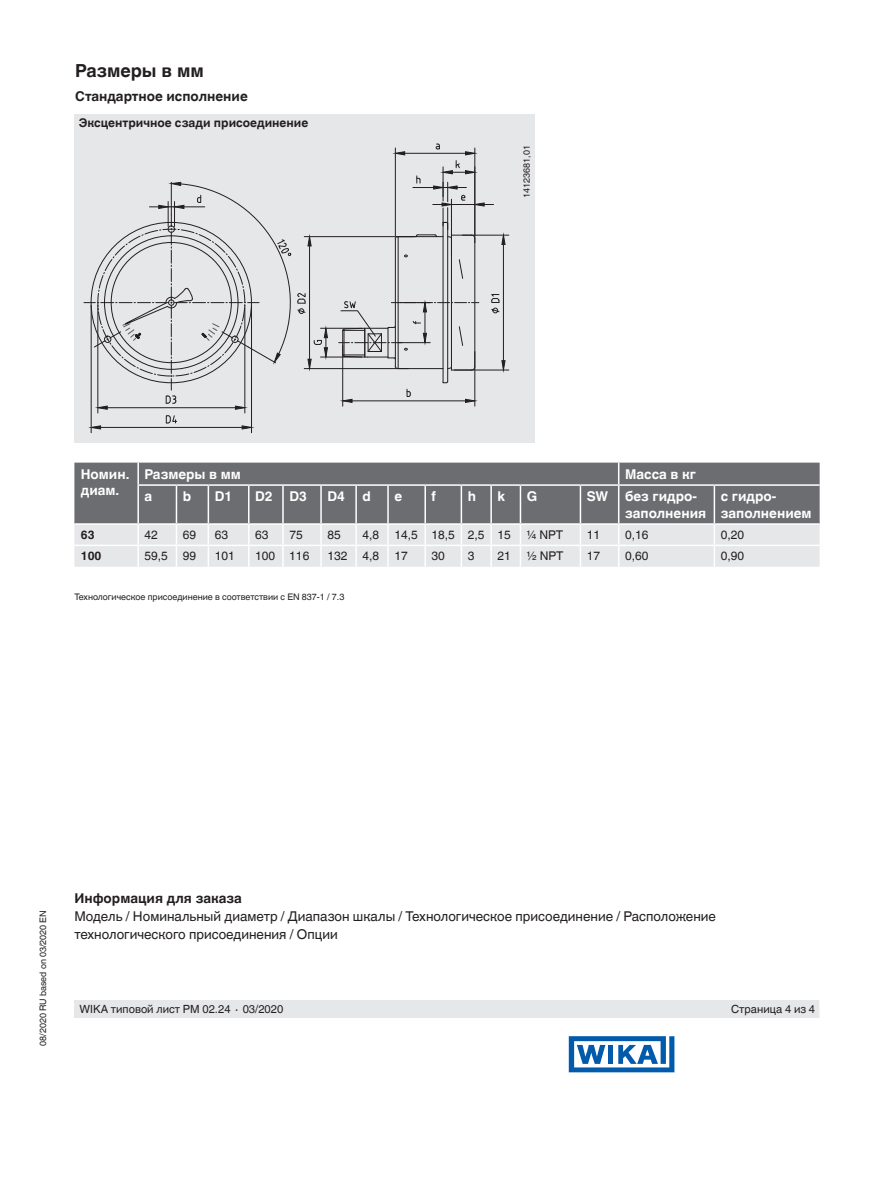
<style>
.page{position:relative;width:893px;height:1188px;background:#fff}
.page>*{position:absolute;margin:0;border:0;box-sizing:border-box;transform-origin:0 0}
.t1{font:700 18px "Helvetica World";color:#231f20}
.t2{font:13.5px/18px "Helvetica World";color:#231f20}
.t3{font:700 13.5px/16.5px "Helvetica World";color:#fff}
.t4{font:700 13.5px "Helvetica World";color:#231f20}
.t5{font:12px "Helvetica World";color:#231f20}
.t6{font:700 12px "Helvetica World";color:#231f20}
.t7{font:11.25px "Helvetica World";color:#231f20}
.t8{font:9px "Helvetica World";color:#231f20}
</style>
<div class="page">
<div style="left:74px;top:1000px;width:745px;height:18px;background:#e6e7e9"></div>
<svg style="left:569px;top:1036px;width:105px;height:36px"></svg>
<div style="left:74px;top:114px;width:460px;height:328px;background:#e6e7e9"></div>
<hr style="left:451px;top:235px;width:1px;height:135px;background:#231f20">
<hr style="left:474px;top:238px;width:1px;height:129px;background:#231f20">
<svg style="left:458px;top:259px;width:6px;height:20px"></svg>
<hr style="left:462px;top:235px;width:47px;height:1px;background:#231f20">
<hr style="left:454px;top:370px;width:55px;height:1px;background:#231f20">
<hr style="left:503px;top:244px;width:1px;height:117px;background:#231f20">
<svg style="left:501px;top:234px;width:5px;height:11px"></svg>
<svg style="left:501px;top:360px;width:5px;height:11px"></svg>
<svg style="left:491px;top:294px;width:9px;height:19px"></svg>
<hr style="left:342px;top:345px;width:1px;height:61px;background:#231f20">
<hr style="left:475px;top:351px;width:1px;height:55px;background:#231f20">
<hr style="left:352px;top:401px;width:113px;height:1px;background:#231f20">
<svg style="left:342px;top:399px;width:11px;height:4px"></svg>
<svg style="left:465px;top:399px;width:11px;height:4px"></svg>
<svg style="left:407px;top:389px;width:4px;height:8px"></svg>
<hr style="left:304px;top:236px;width:110px;height:1px;background:#231f20">
<hr style="left:304px;top:368px;width:104px;height:1px;background:#231f20">
<hr style="left:321px;top:328px;width:41px;height:1px;background:#231f20">
<hr style="left:321px;top:357px;width:41px;height:1px;background:#231f20">
<hr style="left:398px;top:368px;width:45px;height:1px;background:#231f20">
<hr style="left:395px;top:239px;width:1px;height:127px;background:#231f20">
<hr style="left:398px;top:237px;width:1px;height:132px;background:#231f20">
<hr style="left:443px;top:223px;width:1px;height:159px;background:#231f20">
<hr style="left:447px;top:224px;width:1px;height:157px;background:#231f20">
<svg style="left:404px;top:254px;width:4px;height:4px"></svg>
<svg style="left:447px;top:366px;width:29px;height:5px"></svg>
<svg style="left:339px;top:301px;width:140px;height:59px"></svg>
<hr style="left:98px;top:305px;width:1px;height:108px;background:#231f20">
<hr style="left:245px;top:305px;width:1px;height:108px;background:#231f20">
<hr style="left:107px;top:407px;width:128px;height:1px;background:#231f20">
<svg style="left:97px;top:405px;width:11px;height:5px"></svg>
<svg style="left:235px;top:405px;width:11px;height:5px"></svg>
<svg style="left:166px;top:396px;width:11px;height:8px"></svg>
<hr style="left:91px;top:305px;width:1px;height:128px;background:#231f20">
<hr style="left:251px;top:305px;width:1px;height:128px;background:#231f20">
<hr style="left:101px;top:427px;width:141px;height:1px;background:#231f20">
<svg style="left:90px;top:425px;width:11px;height:5px"></svg>
<svg style="left:241px;top:425px;width:10px;height:5px"></svg>
<svg style="left:166px;top:415px;width:11px;height:9px"></svg>
<svg style="left:84px;top:182px;width:244px;height:208px"></svg>
<hr style="left:475px;top:167px;width:1px;height:76px;background:#231f20">
<svg style="left:394px;top:144px;width:100px;height:95px"></svg>
<hr style="left:443px;top:167px;width:1px;height:34px;background:#231f20">
<div style="left:74px;top:463px;width:746px;height:60px;background:#6c6d70"></div>
<hr style="left:137px;top:463px;width:2px;height:21px;background:#fff">
<svg style="left:618px;top:463px;width:1px;height:21px"></svg>
<hr style="left:137px;top:484px;width:39px;height:2px;background:#fff">
<hr style="left:137px;top:486px;width:2px;height:37px;background:#fff">
<hr style="left:176px;top:484px;width:32px;height:2px;background:#fff">
<hr style="left:176px;top:486px;width:1px;height:37px;background:#fff">
<hr style="left:208px;top:484px;width:41px;height:2px;background:#fff">
<hr style="left:208px;top:486px;width:1px;height:37px;background:#fff">
<hr style="left:249px;top:484px;width:34px;height:2px;background:#fff">
<hr style="left:248px;top:486px;width:1px;height:37px;background:#fff">
<hr style="left:283px;top:484px;width:38px;height:2px;background:#fff">
<hr style="left:282px;top:486px;width:2px;height:37px;background:#fff">
<hr style="left:321px;top:484px;width:35px;height:2px;background:#fff">
<hr style="left:320px;top:486px;width:2px;height:37px;background:#fff">
<hr style="left:356px;top:484px;width:32px;height:2px;background:#fff">
<hr style="left:355px;top:486px;width:2px;height:37px;background:#fff">
<hr style="left:388px;top:484px;width:37px;height:2px;background:#fff">
<hr style="left:387px;top:486px;width:2px;height:37px;background:#fff">
<hr style="left:425px;top:484px;width:36px;height:2px;background:#fff">
<hr style="left:424px;top:486px;width:2px;height:37px;background:#fff">
<hr style="left:461px;top:484px;width:30px;height:2px;background:#fff">
<hr style="left:461px;top:486px;width:1px;height:37px;background:#fff">
<hr style="left:491px;top:484px;width:29px;height:2px;background:#fff">
<hr style="left:490px;top:486px;width:2px;height:37px;background:#fff">
<hr style="left:520px;top:484px;width:60px;height:2px;background:#fff">
<hr style="left:520px;top:486px;width:1px;height:37px;background:#fff">
<hr style="left:580px;top:484px;width:39px;height:2px;background:#fff">
<hr style="left:580px;top:486px;width:1px;height:37px;background:#fff">
<hr style="left:619px;top:484px;width:95px;height:2px;background:#fff">
<hr style="left:618px;top:486px;width:1px;height:37px;background:#fff">
<hr style="left:714px;top:484px;width:106px;height:2px;background:#fff">
<hr style="left:714px;top:486px;width:1px;height:37px;background:#fff">
<div style="left:74px;top:525px;width:746px;height:42px;background:#e6e7e9"></div>
<h1 class="t1" style="left:75px;top:60px;width:130px">Размеры в мм</h1>
<p class="t4" style="left:75px;top:88px;width:174px">Стандартное исполнение</p>
<p class="t6" style="left:79px;top:116px;width:231px">Эксцентричное сзади присоединение</p>
<p class="t8" style="left:521px;top:198px;width:54px;rotate:-90deg">14123681,01</p>
<p class="t3" style="left:81px;top:466px;width:50px">Номин. диам.</p>
<p class="t3" style="left:145px;top:466px;width:98px">Размеры в мм</p>
<p class="t3" style="left:625px;top:466px;width:72px">Масса в кг</p>
<p class="t3" style="left:145px;top:488px;width:9px">a</p>
<p class="t3" style="left:183px;top:488px;width:10px">b</p>
<p class="t3" style="left:215px;top:488px;width:19px">D1</p>
<p class="t3" style="left:255px;top:488px;width:53px">D2 D3</p>
<p class="t3" style="left:327px;top:488px;width:19px">D4</p>
<p class="t3" style="left:362px;top:488px;width:10px">d</p>
<p class="t3" style="left:394px;top:488px;width:9px">e</p>
<p class="t3" style="left:432px;top:488px;width:6px">f</p>
<p class="t3" style="left:468px;top:488px;width:10px">h</p>
<p class="t3" style="left:497px;top:488px;width:9px">k</p>
<p class="t3" style="left:527px;top:488px;width:12px">G</p>
<p class="t3" style="left:625px;top:488px;width:83px;text-indent:-38px">SW без гидро&shy;заполнения</p>
<p class="t3" style="left:721px;top:488px;width:92px">с гидро&shy;заполнением</p>
<p class="t6" style="left:81px;top:528px;width:15px">63</p>
<p class="t5" style="left:145px;top:528px;width:15px">42</p>
<p class="t5" style="left:183px;top:528px;width:15px">69</p>
<p class="t5" style="left:215px;top:528px;width:15px">63</p>
<p class="t5" style="left:255px;top:528px;width:15px">63</p>
<p class="t5" style="left:289px;top:528px;width:15px">75</p>
<p class="t5" style="left:327px;top:528px;width:15px">85</p>
<p class="t5" style="left:362px;top:528px;width:18px">4,8</p>
<p class="t5" style="left:394px;top:528px;width:118px">14,5 18,5 2,5 15</p>
<p class="t5" style="left:527px;top:528px;width:38px">¼ NPT</p>
<p class="t5" style="left:587px;top:528px;width:15px">11</p>
<p class="t5" style="left:625px;top:528px;width:25px">0,16</p>
<p class="t5" style="left:721px;top:528px;width:25px">0,20</p>
<p class="t6" style="left:81px;top:549px;width:22px">100</p>
<p class="t5" style="left:145px;top:549px;width:53px">59,5 99</p>
<p class="t5" style="left:215px;top:549px;width:22px">101</p>
<p class="t5" style="left:255px;top:549px;width:56px">100 116</p>
<p class="t5" style="left:327px;top:549px;width:22px">132</p>
<p class="t5" style="left:362px;top:549px;width:18px">4,8</p>
<p class="t5" style="left:394px;top:549px;width:15px">17</p>
<p class="t5" style="left:432px;top:549px;width:15px">30</p>
<p class="t5" style="left:468px;top:549px;width:8px">3</p>
<p class="t5" style="left:497px;top:549px;width:15px">21</p>
<p class="t5" style="left:527px;top:549px;width:38px">½ NPT</p>
<p class="t5" style="left:587px;top:549px;width:15px">17</p>
<p class="t5" style="left:625px;top:549px;width:25px">0,60</p>
<p class="t5" style="left:721px;top:549px;width:25px">0,90</p>
<p class="t8" style="left:74px;top:592px;width:271px">Технологическое присоединение в соответствии с EN 837-1 / 7.3</p>
<p class="t8" style="left:38px;top:1046px;width:137px;rotate:-90deg">08/2020 RU based on 03/2020 EN</p>
<p class="t4" style="left:74px;top:890px;width:169px">Информация для заказа</p>
<p class="t2" style="left:74px;top:907px;width:643px">Модель / Номинальный диаметр / Диапазон шкалы / Технологическое присоединение / Расположение технологического присоединения / Опции</p>
<p class="t7" style="left:80px;top:1003px;width:205px">WIKA типовой лист PM 02.24 ∙ 03/2020</p>
<p class="t7" style="left:731px;top:1003px;width:86px">Страница 4 из 4</p>
</div>
